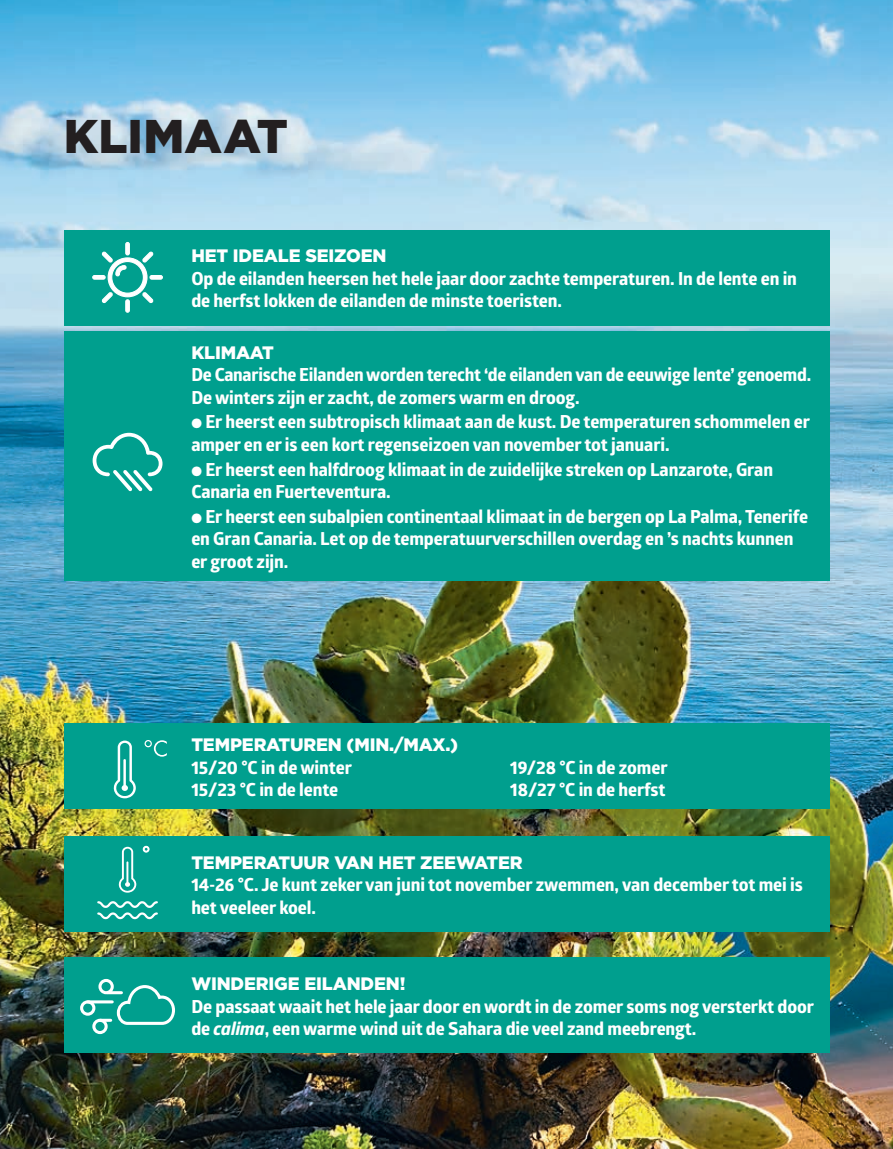
<style>
.page{position:relative;width:893px;height:1149px;background:#fff}
.page>*{position:absolute;margin:0;border:0;box-sizing:border-box;transform-origin:0 0}
.t1{font:900 47.25px "Gotham";letter-spacing:.005em;color:#231f20}
.t2{font:700 18px/22.5px "Globerx";letter-spacing:-.005em;color:#fff}
.t3{font:900 18px "Gotham";letter-spacing:-.01em;color:#fff}
.s1{font-family:"Glober";font-weight:800;font-style:italic}
</style>
<div class="page">
<img style="left:0;top:0;width:893px;height:1148px">
<div style="left:64px;top:230px;width:765px;height:95px;background:#009f8e"></div>
<div style="left:149px;top:275px;width:14px;height:4px;border:1px solid #fff;border-radius:2px"></div>
<div style="left:125px;top:299px;width:5px;height:14px;border:1px solid #fff;border-radius:2px"></div>
<div style="left:92px;top:275px;width:14px;height:4px;border:1px solid #fff;border-radius:2px"></div>
<svg style="left:101px;top:242px;width:53px;height:70px"></svg>
<div style="left:64px;top:957px;width:765px;height:95px;background:#009f8e"></div>
<svg style="left:80px;top:978px;width:95px;height:57px"></svg>
<div style="left:64px;top:836px;width:765px;height:95px;background:#009f8e"></div>
<svg style="left:97px;top:901px;width:61px;height:19px"></svg>
<svg style="left:118px;top:846px;width:18px;height:46px"></svg>
<div style="left:143px;top:845px;width:6px;height:7px;border:1px solid #fff;border-radius:50%"></div>
<svg style="left:143px;top:846px;width:6px;height:5px"></svg>
<div style="left:64px;top:331px;width:765px;height:249px;background:#009f8e"></div>
<svg style="left:93px;top:432px;width:69px;height:59px"></svg>
<div style="left:64px;top:723px;width:765px;height:85px;background:#009f8e"></div>
<svg style="left:113px;top:740px;width:23px;height:58px"></svg>
<svg style="left:145px;top:740px;width:22px;height:16px"></svg>
<h1 class="t1" style="left:64px;top:104px;width:226px">KLIMAAT</h1>
<p class="t3" style="left:191px;top:243px;width:197px">HET IDEALE SEIZOEN</p>
<p class="t2" style="left:191px;top:267px;width:607px">Op de eilanden heersen het hele jaar door zachte temperaturen. In de lente en in de herfst lokken de eilanden de minste toeristen.</p>
<p class="t3" style="left:191px;top:339px;width:84px">KLIMAAT</p>
<p class="t2" style="left:191px;top:363px;width:621px">De Canarische Eilanden worden terecht ‘de eilanden van de eeuwige lente’ genoemd.<br>De winters zijn er zacht, de zomers warm en droog.</p>
<p class="t2" style="left:191px;top:410px;width:620px">● Er heerst een subtropisch klimaat aan de kust. De temperaturen schommelen er amper en er is een kort regenseizoen van november tot januari.</p>
<p class="t2" style="left:191px;top:457px;width:583px">● Er heerst een halfdroog klimaat in de zuidelijke streken op Lanzarote, Gran<br>Canaria en Fuerteventura.</p>
<p class="t2" style="left:191px;top:505px;width:618px">● Er heerst een subalpien continentaal klimaat in de bergen op La Palma, Tenerife en Gran Canaria. Let op de temperatuurverschillen overdag en ’s nachts kunnen er groot zijn.</p>
<p class="t3" style="left:191px;top:732px;width:268px">TEMPERATUREN (MIN./MAX.)</p>
<p class="t2" style="left:191px;top:755px;width:162px">15/20 °C in de winter<br>15/23 °C in de lente</p>
<p class="t2" style="left:510px;top:755px;width:159px">19/28 °C in de zomer<br>18/27 °C in de herfst</p>
<p class="t3" style="left:191px;top:849px;width:333px">TEMPERATUUR VAN HET ZEEWATER</p>
<p class="t2" style="left:191px;top:873px;width:613px">14-26 °C. Je kunt zeker van juni tot november zwemmen, van december tot mei is het veeleer koel.</p>
<p class="t3" style="left:191px;top:970px;width:216px">WINDERIGE EILANDEN!</p>
<p class="t2" style="left:191px;top:994px;width:624px">De passaat waait het hele jaar door en wordt in de zomer soms nog versterkt door de <span class="s1">calima</span>, een warme wind uit de Sahara die veel zand meebrengt.</p>
</div>
